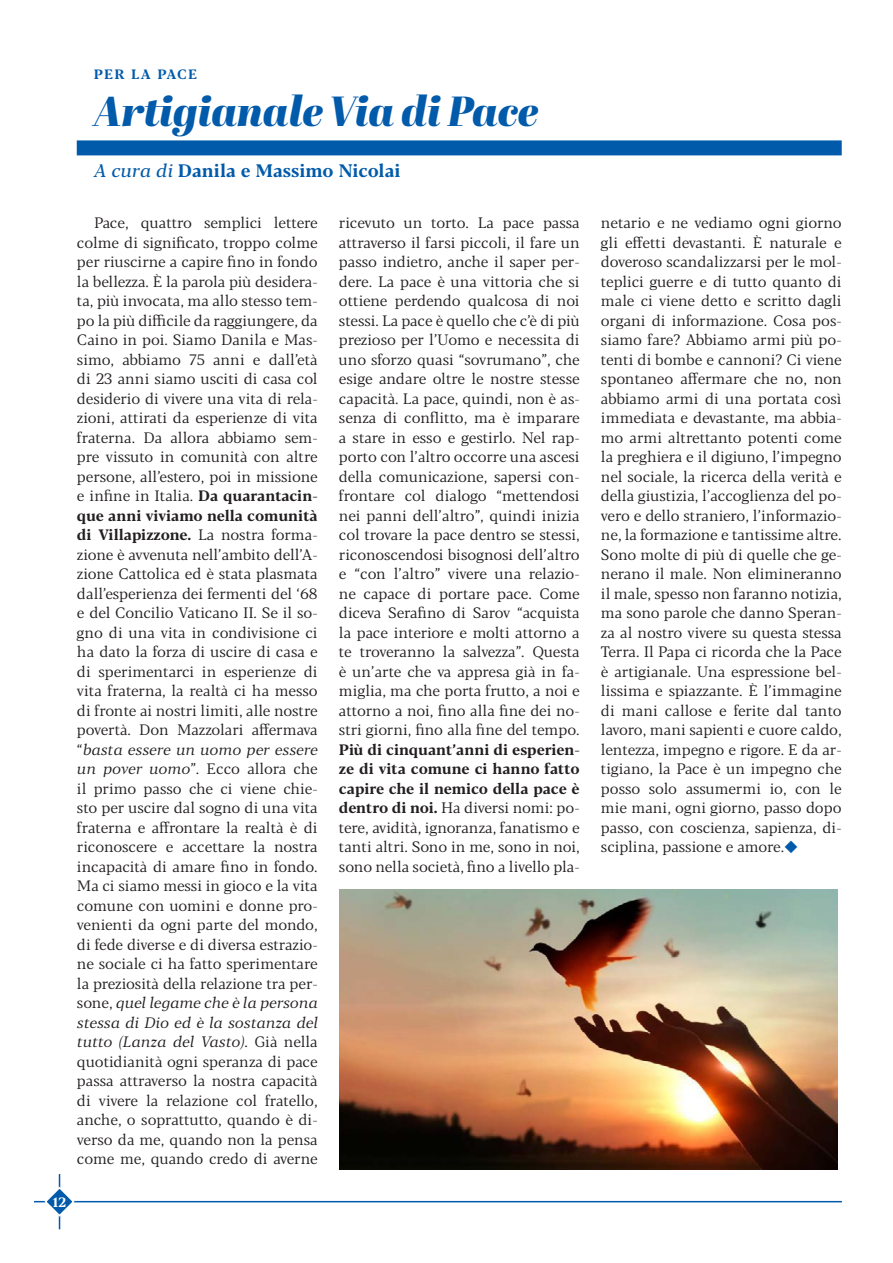
<style>
.page{position:relative;width:893px;height:1263px;background:#fff}
.page>*{position:absolute;margin:0;border:0;box-sizing:border-box;transform-origin:0 0}
.t1{font:italic 42px "Abril W01 Fatface";letter-spacing:-.01em;color:#015aaa}
.t2{font:700 18px "Blacker Pro Tx";color:#015aaa}
.t3{font:15px/19.5px "Blacker Pro Tx";color:#231f20;text-align:justify}
.t4{font:700 13.5px "Blacker Pro Tx";letter-spacing:.1em;color:#015aaa}
.t5{font:700 13.5px "Blacker Pro Tx";color:#fff}
.s1{font-weight:400;font-style:italic}
.s2{font-weight:700}
.s3{font-style:italic}
.s4{color:#015aaa}
</style>
<div class="page">
<hr style="left:59px;top:1174px;width:1px;height:55px;background:#015aaa">
<hr style="left:34px;top:1201px;width:808px;height:1px;background:#015aaa">
<svg style="left:43px;top:1185px;width:33px;height:33px"></svg>
<div style="left:77px;top:140px;width:765px;height:15px;background:#015aaa"></div>
<img style="left:339px;top:889px;width:498px;height:280px">
<p class="t4" style="left:94px;top:65px;width:105px">PER LA PACE</p>
<h1 class="t1" style="left:94px;top:87px;width:446px">Artigianale Via di Pace</h1>
<p class="t2" style="left:94px;top:158px;width:308px"><span class="s1">A cura di</span> Danila e Massimo Nicolai</p>
<p class="t3" style="left:77px;top:213px;width:242px;text-indent:17px">Pace, quattro semplici lettere colme di significato, troppo colme per riuscirne a capire fino in fondo la bellezza. È la parola più desidera&shy;ta, più invocata, ma allo stesso tem&shy;po la più difficile da raggiungere, da Caino in poi. Siamo Danila e Mas&shy;simo, abbiamo 75 anni e dall’età di 23 anni siamo usciti di casa col desiderio di vivere una vita di rela&shy;zioni, attirati da esperienze di vita fraterna. Da allora abbiamo sem&shy;pre vissuto in comunità con altre persone, all’estero, poi in missione e infine in Italia. <span class="s2">Da quarantacin&shy;que anni viviamo nella comunità di Villapizzone.</span> La nostra forma&shy;zione è avvenuta nell’ambito dell’A&shy;zione Cattolica ed è stata plasmata dall’esperienza dei fermenti del ‘68 e del Concilio Vaticano II. Se il so&shy;gno di una vita in condivisione ci ha dato la forza di uscire di casa e di sperimentarci in esperienze di vita fraterna, la realtà ci ha messo di fronte ai nostri limiti, alle nostre povertà. Don Mazzolari affermava “<span class="s3">basta essere un uomo per essere un pover uomo</span>”. Ecco allora che il primo passo che ci viene chie&shy;sto per uscire dal sogno di una vita fraterna e affrontare la realtà è di riconoscere e accettare la nostra incapacità di amare fino in fondo.<br>Ma ci siamo messi in gioco e la vita comune con uomini e donne pro&shy;venienti da ogni parte del mondo, di fede diverse e di diversa estrazio&shy;ne sociale ci ha fatto sperimentare la preziosità della relazione tra per&shy;sone, <span class="s3">quel legame che è la persona stessa di Dio ed è la sostanza del tutto (Lanza del Vasto)</span>. Già nella quotidianità ogni speranza di pace passa attraverso la nostra capacità di vivere la relazione col fratello, anche, o soprattutto, quando è di&shy;verso da me, quando non la pensa come me, quando credo di averne</p>
<p class="t3" style="left:339px;top:213px;width:242px">ricevuto un torto. La pace passa attraverso il farsi piccoli, il fare un passo indietro, anche il saper per&shy;dere. La pace è una vittoria che si ottiene perdendo qualcosa di noi stessi. La pace è quello che c’è di più prezioso per l’Uomo e necessita di uno sforzo quasi “sovrumano”, che esige andare oltre le nostre stesse capacità. La pace, quindi, non è as&shy;senza di conflitto, ma è imparare a stare in esso e gestirlo. Nel rap&shy;porto con l’altro occorre una ascesi della comunicazione, sapersi con&shy;frontare col dialogo “mettendosi nei panni dell’altro”, quindi inizia col trovare la pace dentro se stessi, riconoscendosi bisognosi dell’altro e “con l’altro” vivere una relazio&shy;ne capace di portare pace. Come diceva Serafino di Sarov “acquista la pace interiore e molti attorno a te troveranno la salvezza”. Questa è un’arte che va appresa già in fa&shy;miglia, ma che porta frutto, a noi e attorno a noi, fino alla fine dei no&shy;stri giorni, fino alla fine del tempo.</p>
<p class="t3" style="left:339px;top:739px;width:242px"><span class="s2">Più di cinquant’anni di esperien&shy;ze di vita comune ci hanno fatto capire che il nemico della pace è dentro di noi.</span> Ha diversi nomi: po&shy;tere, avidità, ignoranza, fanatismo e tanti altri. Sono in me, sono in noi, sono nella società, fino a livello pla-</p>
<p class="t5" style="left:53px;top:1192px;width:15px">12</p>
<p class="t3" style="left:601px;top:213px;width:242px">netario e ne vediamo ogni giorno gli effetti devastanti. È naturale e doveroso scandalizzarsi per le mol&shy;teplici guerre e di tutto quanto di male ci viene detto e scritto dagli organi di informazione. Cosa pos&shy;siamo fare? Abbiamo armi più po&shy;tenti di bombe e cannoni? Ci viene spontaneo affermare che no, non abbiamo armi di una portata così immediata e devastante, ma abbia&shy;mo armi altrettanto potenti come la preghiera e il digiuno, l’impegno nel sociale, la ricerca della verità e della giustizia, l’accoglienza del po&shy;vero e dello straniero, l’informazio&shy;ne, la formazione e tantissime altre.<br>Sono molte di più di quelle che ge&shy;nerano il male. Non elimineranno il male, spesso non faranno notizia, ma sono parole che danno Speran&shy;za al nostro vivere su questa stessa Terra. Il Papa ci ricorda che la Pace è artigianale. Una espressione bel&shy;lissima e spiazzante. È l’immagine di mani callose e ferite dal tanto lavoro, mani sapienti e cuore caldo, lentezza, impegno e rigore. E da ar&shy;tigiano, la Pace è un impegno che posso solo assumermi io, con le mie mani, ogni giorno, passo dopo passo, con coscienza, sapienza, di&shy;sciplina, passione e amore.<span class="s4">◆</span></p>
</div>
